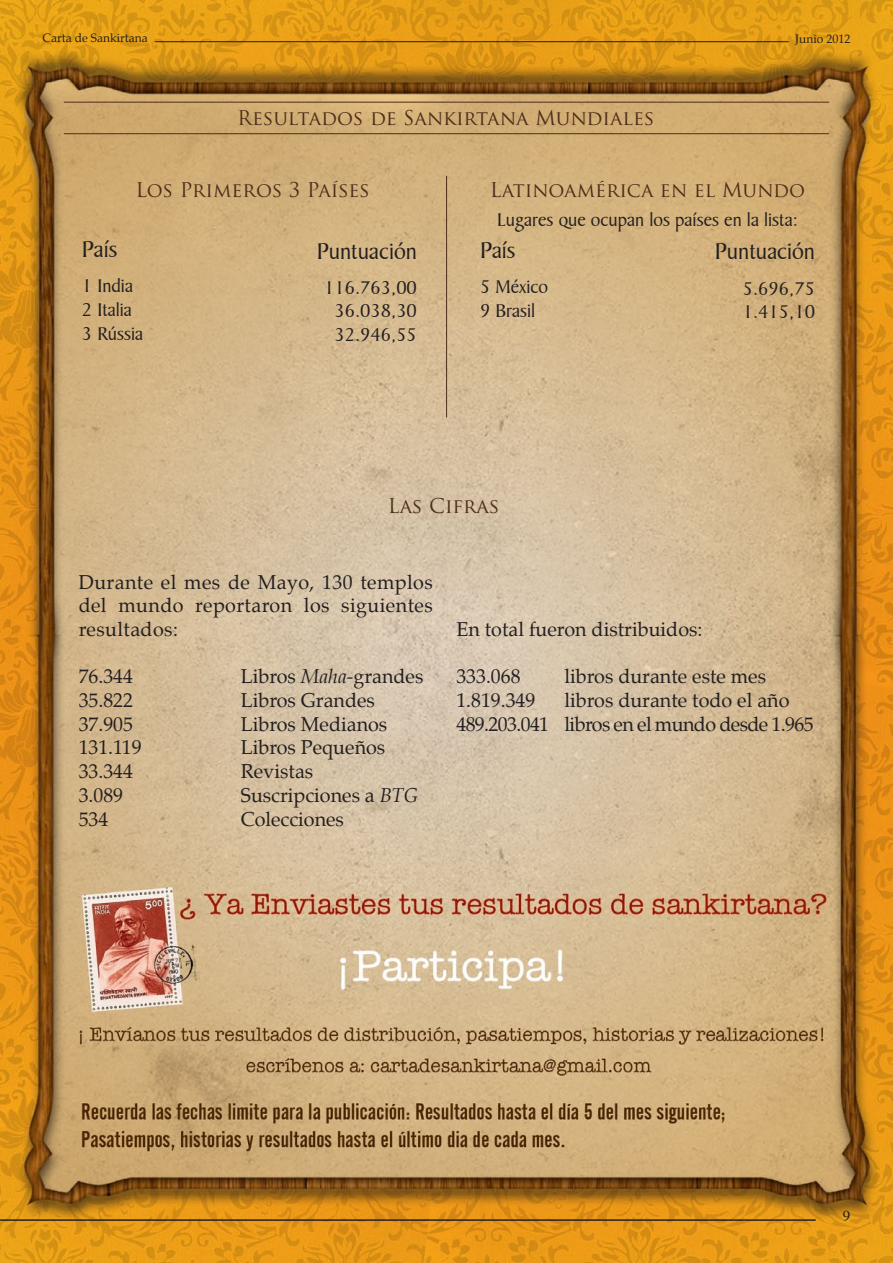
<style>
.page{position:relative;width:893px;height:1263px;background:#fff}
.page>*{position:absolute;margin:0;border:0;box-sizing:border-box;transform-origin:0 0}
.t1{font:24.3px "Baker Signet BT";color:#231f20}
.t2{font:19.8px/23.7px "Palatino";color:#231f20;text-align:justify}
.t3{font:19.8px/23.7px "Baker Signet BT";color:#231f20}
.t4{font:19.8px "Trajan Pro";color:#4d2d1a}
.t5{font:19.8px/23.7px "Palatino";letter-spacing:-.03em;color:#231f20}
.t6{font:15px "Times";color:#231f20}
.t7{font:12px "Palatino";color:#231f20}
.s1{font-style:italic}
</style>
<div class="page">
<img style="left:0;top:0;width:893px;height:1263px">
<hr style="left:64px;top:102px;width:765px;height:1px;background:#4d2d1a">
<hr style="left:64px;top:133px;width:765px;height:1px;background:#4d2d1a">
<hr style="left:446px;top:176px;width:1px;height:241px;background:#4d2d1a">
<hr style="left:0;top:1220px;width:816px;height:1px;background:#231f20">
<hr style="left:155px;top:41px;width:634px;height:1px;background:#231f20">
<p class="t7" style="left:43px;top:28px;width:107px">Carta de Sankirtana</p>
<p class="t7" style="left:795px;top:28px;width:57px">Junio 2012</p>
<p class="t4" style="left:237px;top:106px;width:419px">Resultados de Sankirtana Mundiales</p>
<p class="t4" style="left:136px;top:177px;width:236px">Los Primeros 3 Países</p>
<p class="t4" style="left:490px;top:177px;width:317px">Latinoamérica en el Mundo</p>
<p class="t1" style="left:82px;top:235px;width:37px">País</p>
<p class="t3" style="left:82px;top:274px;width:63px">1 India<br>2 Italia<br>3 Rússia</p>
<p class="t1" style="left:317px;top:236px;width:102px">Puntuación</p>
<p class="t3" style="left:324px;top:276px;width:94px;text-align:center">116.763,00<br>36.038,30<br>32.946,55</p>
<p class="t3" style="left:497px;top:208px;width:302px">Lugares que ocupan los países en la lista:</p>
<p class="t1" style="left:480px;top:236px;width:37px">País</p>
<p class="t3" style="left:480px;top:275px;width:70px">5 México<br>9 Brasil</p>
<p class="t1" style="left:715px;top:237px;width:102px">Puntuación</p>
<p class="t3" style="left:743px;top:276px;width:74px">5.696,75<br>1.415,10</p>
<p class="t4" style="left:388px;top:493px;width:113px">Las Cifras</p>
<p class="t2" style="left:79px;top:570px;width:356px">Durante el mes de Mayo, 130 templos del mundo reportaron los siguientes resultados:</p>
<p class="t2" style="left:79px;top:665px;width:56px">76.344</p>
<p class="t2" style="left:241px;top:665px;width:184px">Libros <span class="s1">Maha</span>-grandes</p>
<p class="t2" style="left:79px;top:688px;width:56px">35.822</p>
<p class="t2" style="left:241px;top:688px;width:136px">Libros Grandes</p>
<p class="t2" style="left:79px;top:712px;width:56px">37.905</p>
<p class="t2" style="left:241px;top:712px;width:148px">Libros Medianos</p>
<p class="t2" style="left:79px;top:736px;width:65px">131.119</p>
<p class="t2" style="left:241px;top:736px;width:146px">Libros Pequeños</p>
<p class="t2" style="left:79px;top:759px;width:56px">33.344</p>
<p class="t2" style="left:241px;top:759px;width:74px">Revistas</p>
<p class="t2" style="left:79px;top:783px;width:46px">3.089</p>
<p class="t2" style="left:241px;top:783px;width:179px">Suscripciones a <span class="s1">BTG</span></p>
<p class="t2" style="left:79px;top:807px;width:31px">534</p>
<p class="t2" style="left:241px;top:807px;width:105px">Colecciones</p>
<p class="t2" style="left:456px;top:617px;width:248px">En total fueron distribuidos:</p>
<p class="t2" style="left:456px;top:664px;width:66px">333.068</p>
<p class="t2" style="left:564px;top:664px;width:203px">libros durante este mes</p>
<p class="t2" style="left:456px;top:688px;width:80px">1.819.349</p>
<p class="t5" style="left:456px;top:688px;width:359px;text-indent:108px">libros durante todo el año<br>489.203.041 libros en el mundo desde 1.965</p>
<p class="t6" style="left:843px;top:1201px;width:9px">9</p>
</div>
